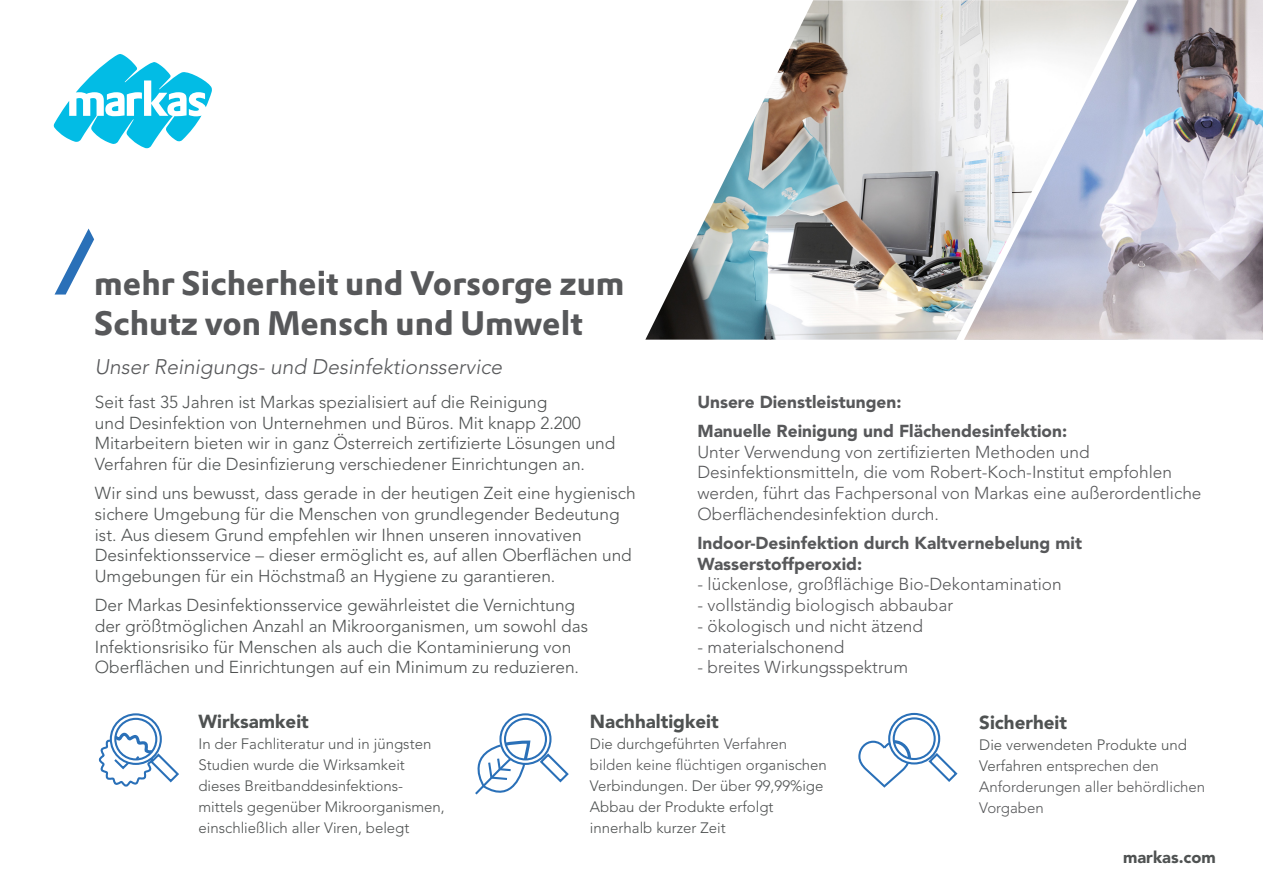
<style>
.page{position:relative;width:1263px;height:893px;background:#fff}
.page>*{position:absolute;margin:0;border:0;box-sizing:border-box;transform-origin:0 0}
.t1{font:700 33.3px/39.9px "DTL Prokyon T";color:#57585a}
.t2{font:italic 300 21px "Avenir LT Pro";color:#57585a}
.t3{font:900 18.75px "Avenir LT Pro";color:#4f5252}
.t4{font:300 17.25px/20.7px "Avenir LT Pro";color:#4f5252}
.t5{font:300 17.25px/20.7px "Avenir LT Pro";color:#57585a}
.t6{font:900 17.25px/29.2px "Avenir LT Pro";color:#57585a}
.t7{font:900 16.5px "Avenir LT Pro";color:#4f5252}
.t8{font:300 15px/21px "Avenir LT Pro";color:#4f5252}
.t9{font:300 15px/21px "Avenir LT Pro";color:#57585a}
.s1{color:#57585a}
.s2{color:#4f5252}
</style>
<div class="page">
<img style="left:645px;top:0;width:302px;height:340px">
<img style="left:1146px;top:0;width:117px;height:340px">
<svg style="left:55px;top:229px;width:39px;height:66px"></svg>
<svg style="left:947px;top:0;width:199px;height:340px"></svg>
<svg style="left:858px;top:712px;width:100px;height:76px"></svg>
<svg style="left:98px;top:713px;width:81px;height:74px"></svg>
<svg style="left:475px;top:713px;width:94px;height:82px"></svg>
<svg style="left:54px;top:54px;width:158px;height:94px"></svg>
<h1 class="t1" style="left:94px;top:263px;width:532px">mehr Sicherheit und Vorsorge zum<br>Schutz von Mensch und Umwelt</h1>
<p class="t2" style="left:95px;top:355px;width:409px">Unser Reinigungs- und Desinfektionsservice</p>
<p class="t4" style="left:95px;top:392px;width:522px">Seit fast 35 Jahren ist Markas spezialisiert auf die Reinigung<br>und Desinfektion von Unternehmen und Büros. Mit knapp 2.200<br>Mitarbeitern bieten wir in ganz Österreich zertifizierte Lösungen und Verfahren für die Desinfizierung verschiedener Einrichtungen an.</p>
<p class="t4" style="left:95px;top:483px;width:542px">Wir sind uns bewusst, dass gerade in der heutigen Zeit eine hygienisch sichere Umgebung für die Menschen von grundlegender Bedeutung ist. Aus diesem Grund empfehlen wir Ihnen unseren innovativen Desinfektionsservice – dieser ermöglicht es, auf allen Oberflächen und Umgebungen für ein Höchstmaß an Hygiene zu garantieren.</p>
<p class="t4" style="left:95px;top:595px;width:495px">Der Markas Desinfektionsservice gewährleistet die Vernichtung der größtmöglichen Anzahl an Mikroorganismen, um sowohl das Infektionsrisiko für Menschen als auch die Kontaminierung von Oberflächen und Einrichtungen auf ein Minimum zu reduzieren.</p>
<p class="t6" style="left:697px;top:387px;width:371px">Unsere Dienstleistungen:<br>Manuelle Reinigung und Flächendesinfektion:</p>
<p class="t5" style="left:697px;top:441px;width:506px">Unter Verwendung von zertifizierten Methoden und Desinfektionsmitteln, die vom Robert-Koch-Institut empfohlen werden, führt das Fachpersonal von Markas eine außerordentliche Oberflächendesinfektion durch.</p>
<p class="t6" style="left:697px;top:533px;width:386px;line-height:20.7px">Indoor-Desinfektion durch Kaltvernebelung mit<br>Wasserstoffperoxid:</p>
<p class="t5" style="left:697px;top:574px;width:366px">- lückenlose, großflächige Bio-Dekontamination</p>
<p class="t5" style="left:697px;top:595px;width:257px">- vollständig biologisch abbaubar</p>
<p class="t5" style="left:697px;top:616px;width:227px">- ökologisch und nicht ätzend</p>
<p class="t5" style="left:697px;top:636px;width:148px">- materialschonend</p>
<p class="t5" style="left:697px;top:657px;width:212px">- breites Wirkungsspektrum</p>
<p class="t3" style="left:198px;top:710px;width:112px">Wirksamkeit</p>
<p class="t8" style="left:198px;top:733px;width:248px">In der Fachliteratur und in jüngsten Studien wurde die Wirksamkeit dieses Breitbanddesinfektions&shy;mittels gegenüber Mikroorganismen, einschließlich aller Viren, belegt</p>
<p class="t3" style="left:590px;top:710px;width:130px">Nachhaltigkeit</p>
<p class="t8" style="left:590px;top:733px;width:239px">Die durchgefü<span class="s1">hrten Verfahren bilden keine flüchtigen</span> organischen<br>Verbindungen. Der über 99,99%ige<br>Abbau der Produkte erfolgt innerhalb kurzer Zeit</p>
<p class="t3" style="left:979px;top:711px;width:89px">Sicherheit</p>
<p class="t9" style="left:979px;top:734px;width:227px"><span class="s2">Die verwendeten Produkte und<br>Verfahren e</span>ntsprechen den<br>Anforderungen aller behördlichen<br>Vorgaben</p>
<p class="t7" style="left:1123px;top:847px;width:94px">markas.com</p>
</div>
